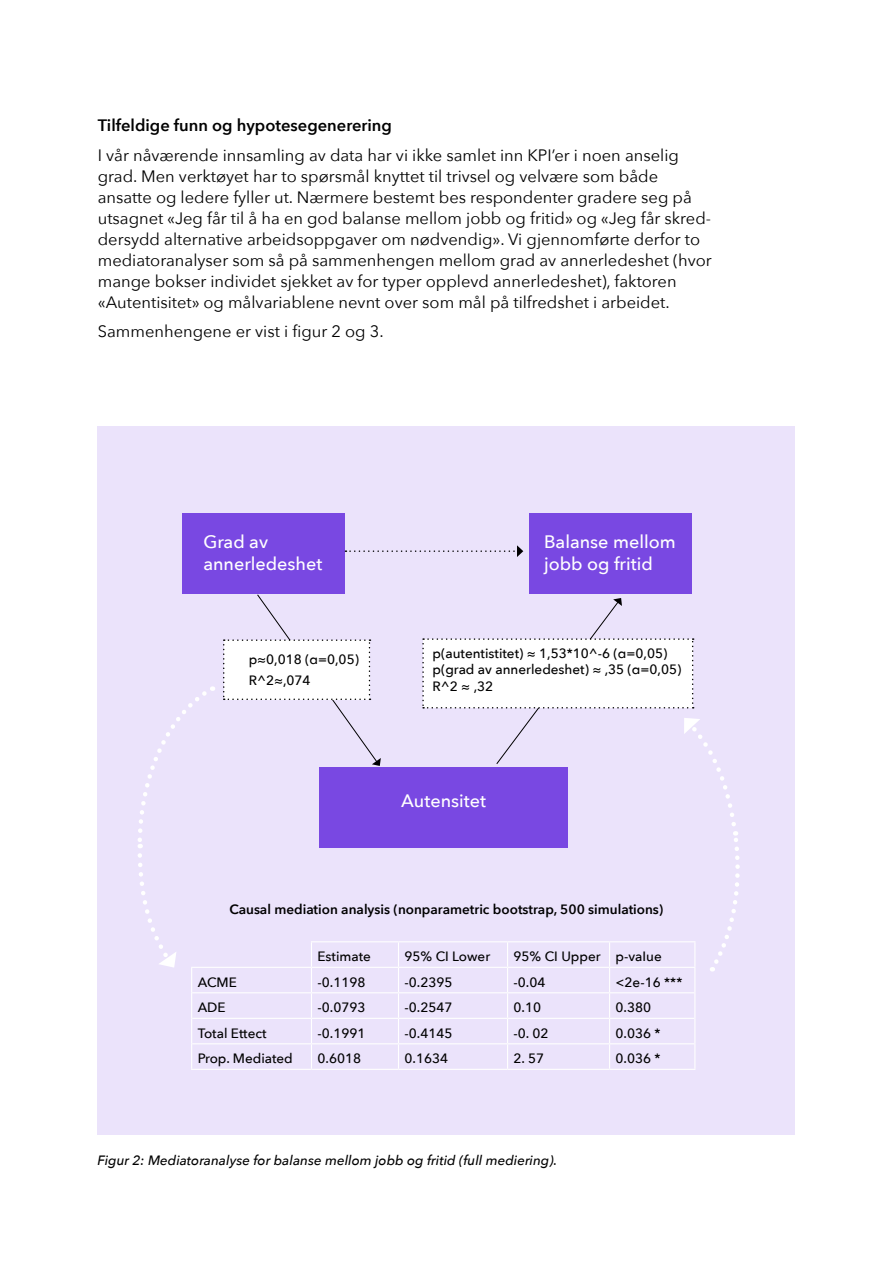
<style>
.page{position:relative;width:893px;height:1263px;background:#fff}
.page>*{position:absolute;margin:0;border:0;box-sizing:border-box;transform-origin:0 0}
.t1{font:500 18px/21.6px "Avenir Next";color:#fff}
.t2{font:16.5px/21px "Avenir Next";color:#000}
.t3{font:600 16.5px "Avenir Next";color:#000}
.t4{font:500 13.5px/16.2px "Avenir Next";color:#000}
.t5{font:italic 500 13.5px "Avenir Next";color:#000}
.t6{font:600 13.5px "Avenir Next";color:#000}
</style>
<div class="page">
<div style="left:98px;top:427px;width:697px;height:708px;background:#ebe3fb"></div>
<div style="left:182px;top:513px;width:163px;height:81px;background:#7948e2"></div>
<div style="left:319px;top:767px;width:249px;height:81px;background:#7948e2"></div>
<div style="left:529px;top:513px;width:163px;height:81px;background:#7948e2"></div>
<svg style="left:345px;top:545px;width:178px;height:12px"></svg>
<hr style="left:311px;top:941px;width:87px;height:1px;background:#fff">
<hr style="left:398px;top:941px;width:110px;height:1px;background:#fff">
<hr style="left:191px;top:967px;width:120px;height:1px;background:#fff">
<hr style="left:311px;top:967px;width:87px;height:1px;background:#fff">
<hr style="left:398px;top:967px;width:110px;height:1px;background:#fff">
<svg style="left:311px;top:942px;width:1px;height:127px"></svg>
<svg style="left:398px;top:942px;width:1px;height:127px"></svg>
<hr style="left:191px;top:1069px;width:120px;height:1px;background:#fff">
<hr style="left:311px;top:1069px;width:87px;height:1px;background:#fff">
<hr style="left:398px;top:1069px;width:110px;height:1px;background:#fff">
<hr style="left:508px;top:1069px;width:102px;height:1px;background:#fff">
<hr style="left:610px;top:1069px;width:85px;height:1px;background:#fff">
<hr style="left:192px;top:992px;width:119px;height:1px;background:#fff">
<hr style="left:311px;top:992px;width:87px;height:1px;background:#fff">
<hr style="left:398px;top:992px;width:110px;height:1px;background:#fff">
<hr style="left:192px;top:1018px;width:119px;height:1px;background:#fff">
<hr style="left:311px;top:1018px;width:87px;height:1px;background:#fff">
<hr style="left:398px;top:1018px;width:110px;height:1px;background:#fff">
<hr style="left:192px;top:1043px;width:119px;height:1px;background:#fff">
<hr style="left:311px;top:1043px;width:87px;height:1px;background:#fff">
<hr style="left:398px;top:1043px;width:110px;height:1px;background:#fff">
<svg style="left:223px;top:594px;width:158px;height:172px"></svg>
<svg style="left:422px;top:598px;width:318px;height:471px"></svg>
<svg style="left:138px;top:686px;width:75px;height:383px"></svg>
<p class="t3" style="left:98px;top:111px;width:296px">Tilfeldige funn og hypotesegenerering</p>
<p class="t2" style="left:98px;top:144px;width:615px">I vår nåværende innsamling av data har vi ikke samlet inn KPI’er i noen anselig grad. Men verktøyet har to spørsmål knyttet til trivsel og velvære som både ansatte og ledere fyller ut. Nærmere bestemt bes respondenter gradere seg på utsagnet «Jeg får til å ha en god balanse mellom jobb og fritid» og «Jeg får skred&shy;dersydd alternative arbeidsoppgaver om nødvendig». Vi gjennomførte derfor to mediatoranalyser som så på sammenhengen mellom grad av annerledeshet (hvor mange bokser individet sjekket av for typer opplevd annerledeshet), faktoren «Autentisitet» og målvariablene nevnt over som mål på tilfredshet i arbeidet.</p>
<p class="t2" style="left:98px;top:320px;width:287px">Sammenhengene er vist i figur 2 og 3.</p>
<p class="t1" style="left:203px;top:530px;width:121px">Grad av annerledeshet</p>
<p class="t1" style="left:544px;top:530px;width:133px">Balanse mellom jobb og fritid</p>
<p class="t4" style="left:249px;top:648px;width:112px;line-height:21.6px">p≈0,018 (α=0,05)<br>R^2≈,074</p>
<p class="t4" style="left:433px;top:645px;width:250px">p(autentistitet) ≈ 1,53*10^-6 (α=0,05) p(grad av annerledeshet) ≈ ,35 (α=0,05)<br>R^2 ≈ ,32</p>
<p class="t1" style="left:401px;top:789px;width:86px">Autensitet</p>
<p class="t6" style="left:230px;top:897px;width:435px">Causal mediation analysis (nonparametric bootstrap, 500 simulations)</p>
<p class="t4" style="left:317px;top:948px;width:55px">Estimate</p>
<p class="t4" style="left:404px;top:948px;width:87px">95% CI Lower</p>
<p class="t4" style="left:514px;top:948px;width:150px">95% CI Upper p-vaIue</p>
<p class="t4" style="left:198px;top:973px;width:41px">ACME</p>
<p class="t4" style="left:317px;top:973px;width:49px">-0.1198</p>
<p class="t4" style="left:404px;top:973px;width:49px">-0.2395</p>
<p class="t4" style="left:514px;top:973px;width:33px">-0.04</p>
<p class="t4" style="left:616px;top:973px;width:68px">&lt;2e-16 ***</p>
<p class="t4" style="left:198px;top:999px;width:29px">ADE</p>
<p class="t4" style="left:317px;top:999px;width:49px">-0.0793</p>
<p class="t4" style="left:404px;top:999px;width:49px">-0.2547</p>
<p class="t4" style="left:514px;top:999px;width:29px">0.10</p>
<p class="t4" style="left:616px;top:999px;width:37px">0.380</p>
<p class="t4" style="left:198px;top:1024px;width:70px">Total Ettect</p>
<p class="t4" style="left:317px;top:1024px;width:49px">-0.1991</p>
<p class="t4" style="left:404px;top:1024px;width:49px">-0.4145</p>
<p class="t4" style="left:514px;top:1024px;width:36px">-0. 02</p>
<p class="t4" style="left:616px;top:1024px;width:47px">0.036 *</p>
<p class="t4" style="left:198px;top:1050px;width:97px">Prop. Mediated</p>
<p class="t4" style="left:317px;top:1050px;width:45px">0.6018</p>
<p class="t4" style="left:404px;top:1050px;width:45px">0.1634</p>
<p class="t4" style="left:514px;top:1050px;width:32px">2. 57</p>
<p class="t4" style="left:616px;top:1050px;width:47px">0.036 *</p>
<p class="t5" style="left:98px;top:1149px;width:461px">Figur 2: Mediatoranalyse for balanse mellom jobb og fritid (full mediering).</p>
</div>
